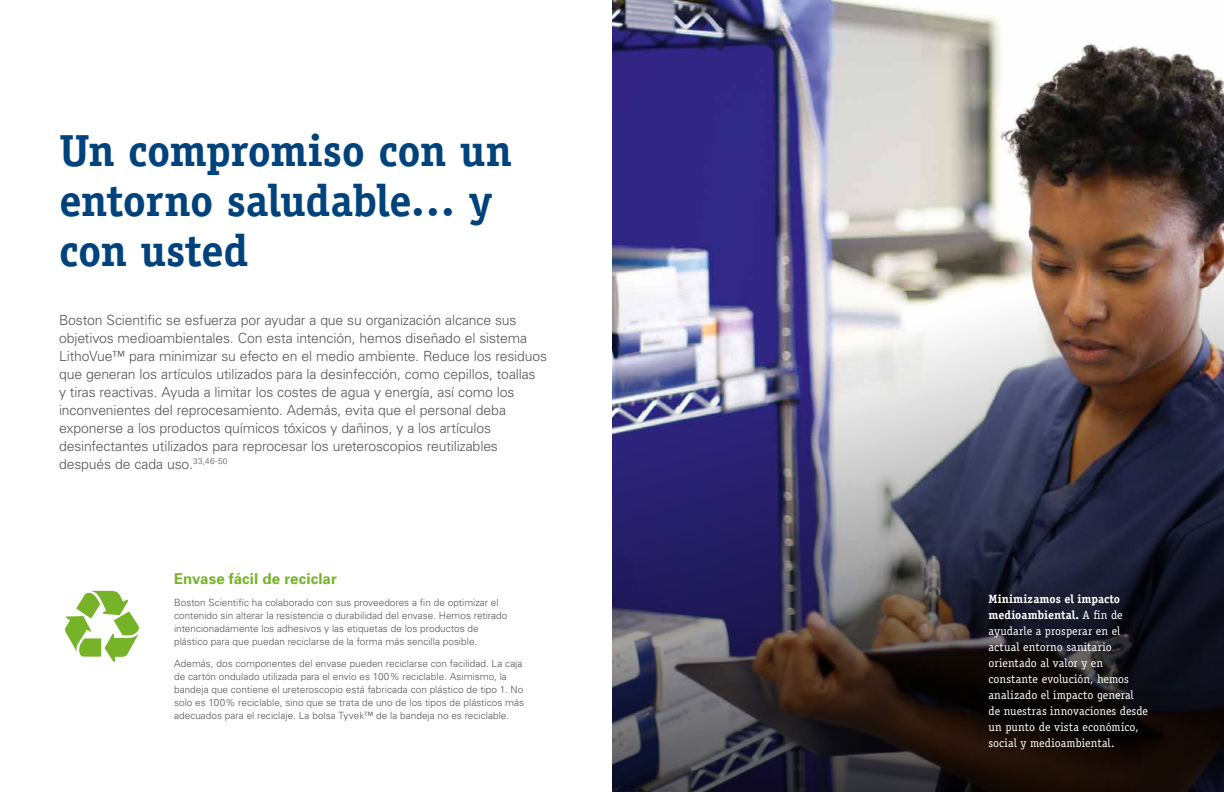
<style>
.page{position:relative;width:1224px;height:792px;background:#fff}
.page>*{position:absolute;margin:0;border:0;box-sizing:border-box;transform-origin:0 0}
.t1{font:700 45px/50px "Officina Serif";letter-spacing:-.01em;color:#00437c}
.t2{font:700 15px "Univers";letter-spacing:.005em;color:#77b328}
.t3{font:300 14px/18px "Univers";letter-spacing:-.01em;color:#565656}
.t4{font:12px/16px "Officina Serif";letter-spacing:.005em;color:#fff}
.t5{font:300 10px/13px "Univers";color:#565656}
.s1{font-weight:700}
</style>
<div class="page">
<img style="left:612px;top:0;width:612px;height:235px">
<img style="left:612px;top:235px;width:612px;height:557px">
<svg style="left:65px;top:591px;width:74px;height:71px"></svg>
<h1 class="t1" style="left:59px;top:126px;width:455px">Un compromiso con un entorno saludable… y con usted</h1>
<p class="t3" style="left:59px;top:311px;width:490px">Boston Scientific se esfuerza por ayudar a que su organización alcance sus objetivos medioambientales. Con esta intención, hemos diseñado el sistema LithoVue™ para minimizar su efecto en el medio ambiente. Reduce los residuos que generan los artículos utilizados para la desinfección, como cepillos, toallas<br>y tiras reactivas. Ayuda a limitar los costes de agua y energía, así como los inconvenientes del reprocesamiento. Además, evita que el personal deba exponerse a los productos químicos tóxicos y dañinos, y a los artículos desinfectantes utilizados para reprocesar los ureteroscopios reutilizables después de cada uso.<sup>33,46-50</sup></p>
<h2 class="t2" style="left:174px;top:569px;width:164px">Envase fácil de reciclar</h2>
<p class="t5" style="left:174px;top:595px;width:335px">Boston Scientific ha colaborado con sus proveedores a fin de optimizar el contenido sin alterar la resistencia o durabilidad del envase. Hemos retirado intencionadamente los adhesivos y las etiquetas de los productos de plástico para que puedan reciclarse de la forma más sencilla posible.</p>
<p class="t5" style="left:174px;top:656px;width:352px">Además, dos componentes del envase pueden reciclarse con facilidad. La caja de cartón ondulado utilizada para el envío es 100% reciclable. Asimismo, la bandeja que contiene el ureteroscopio está fabricada con plástico de tipo 1. No solo es 100% reciclable, sino que se trata de uno de los tipos de plásticos más adecuados para el reciclaje. La bolsa Tyvek™ de la bandeja no es reciclable.</p>
<p class="t4" style="left:988px;top:591px;width:161px"><span class="s1">Minimizamos el impacto medioambiental.</span> A fin de ayudarle a prosperar en el actual entorno sanitario orientado al valor y en constante evolución, hemos analizado el impacto general de nuestras innovaciones desde un punto de vista económico, social y medioambiental.</p>
</div>
